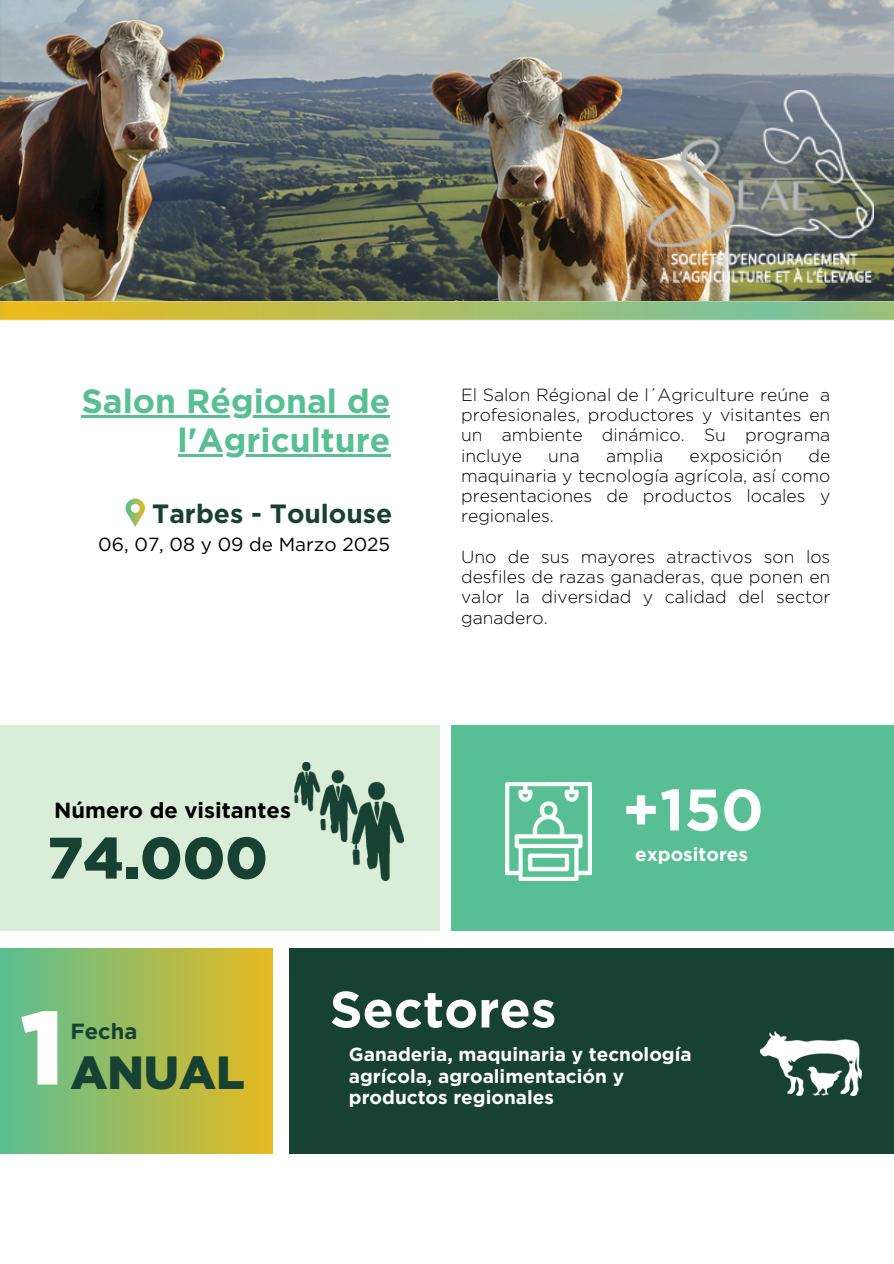
<style>
.page{position:relative;width:894px;height:1264px;background:#fff}
.page>*{position:absolute;margin:0;border:0;box-sizing:border-box;transform-origin:0 0}
.t1{font:900 104.1px "Gotham";color:#fff}
.t2{font:900 58.35px "Gotham";color:#174132}
.t3{font:700 58.35px "Gotham";color:#fff}
.t4{font:700 51px "Gotham";color:#fff}
.t5{font:900 46.5px "Gotham";color:#174132}
.t6{font:700 33.6px "Gotham";color:#57bf93}
.t7{font:700 26.4px "Gotham";color:#174132}
.t8{font:700 21.9px "Gotham";color:#000}
.t9{font:700 21.9px "Gotham";color:#174132}
.t10{font:700 18.9px/21.9px "Gotham";color:#fff}
.t11{font:18.9px "Gotham";color:#000}
.t12{font:300 17.55px/20.2px "Gotham";color:#000;text-align:justify}
</style>
<div class="page">
<img style="left:0;top:0;width:893px;height:320px">
<div style="left:451px;top:725px;width:442px;height:205px;background:#58be94"></div>
<div style="left:0;top:725px;width:440px;height:205px;background:#daedd9"></div>
<div style="left:289px;top:948px;width:604px;height:205px;background:#174132"></div>
<div style="left:0;top:948px;width:272px;height:205px;background:linear-gradient(to right,#5abe93,#e6ba23)"></div>
<img style="left:294px;top:762px;width:109px;height:118px">
<img style="left:505px;top:782px;width:86px;height:98px">
<img style="left:760px;top:1031px;width:101px;height:64px">
<img style="left:647px;top:90px;width:225px;height:193px">
<hr style="left:81px;top:415px;width:309px;height:2px;background:#57bf93">
<hr style="left:177px;top:454px;width:213px;height:3px;background:#57bf93">
<svg style="left:125px;top:498px;width:20px;height:29px"></svg>
<p class="t6" style="left:81px;top:381px;width:310px">Salon Régional de</p>
<p class="t6" style="left:177px;top:420px;width:214px">l'Agriculture</p>
<p class="t7" style="left:152px;top:498px;width:241px">Tarbes - Toulouse</p>
<p class="t11" style="left:98px;top:533px;width:293px">06, 07, 08 y 09 de Marzo 2025</p>
<p class="t8" style="left:54px;top:796px;width:238px">Número de visitantes</p>
<p class="t2" style="left:47px;top:822px;width:222px">74.000</p>
<h4 class="t12" style="left:461px;top:384px;width:371px">El Salon Régional de l´Agriculture reúne a profesionales, productores y visitantes en un ambiente dinámico. Su programa incluye</h4>
<h4 class="t12" style="left:461px;top:445px;width:370px;text-indent:347px">de maquinaria y tecnología agrícola, así como presentaciones de productos locales y regionales.</h4>
<h5 class="t12" style="left:461px;top:546px;width:370px">Uno de sus mayores atractivos son los desfiles de razas ganaderas, que ponen en valor la diversidad y calidad del sector ganadero.</h5>
<h4 class="t12" style="left:548px;top:445px;width:33px">una</h4>
<h4 class="t12" style="left:606px;top:445px;width:59px">amplia</h4>
<h4 class="t12" style="left:689px;top:445px;width:94px">exposición</h4>
<h1 class="t3" style="left:622px;top:774px;width:143px">+150</h1>
<p class="t10" style="left:635px;top:843px;width:114px">expositores</p>
<p class="t1" style="left:20px;top:984px;width:45px">1</p>
<h6 class="t9" style="left:70px;top:1017px;width:68px">Fecha</h6>
<h1 class="t5" style="left:70px;top:1044px;width:176px">ANUAL</h1>
<p class="t4" style="left:330px;top:978px;width:228px">Sectores</p>
<p class="t10" style="left:349px;top:1042px;width:344px">Ganaderia, maquinaria y tecnología agrícola, agroalimentación y productos regionales</p>
</div>
